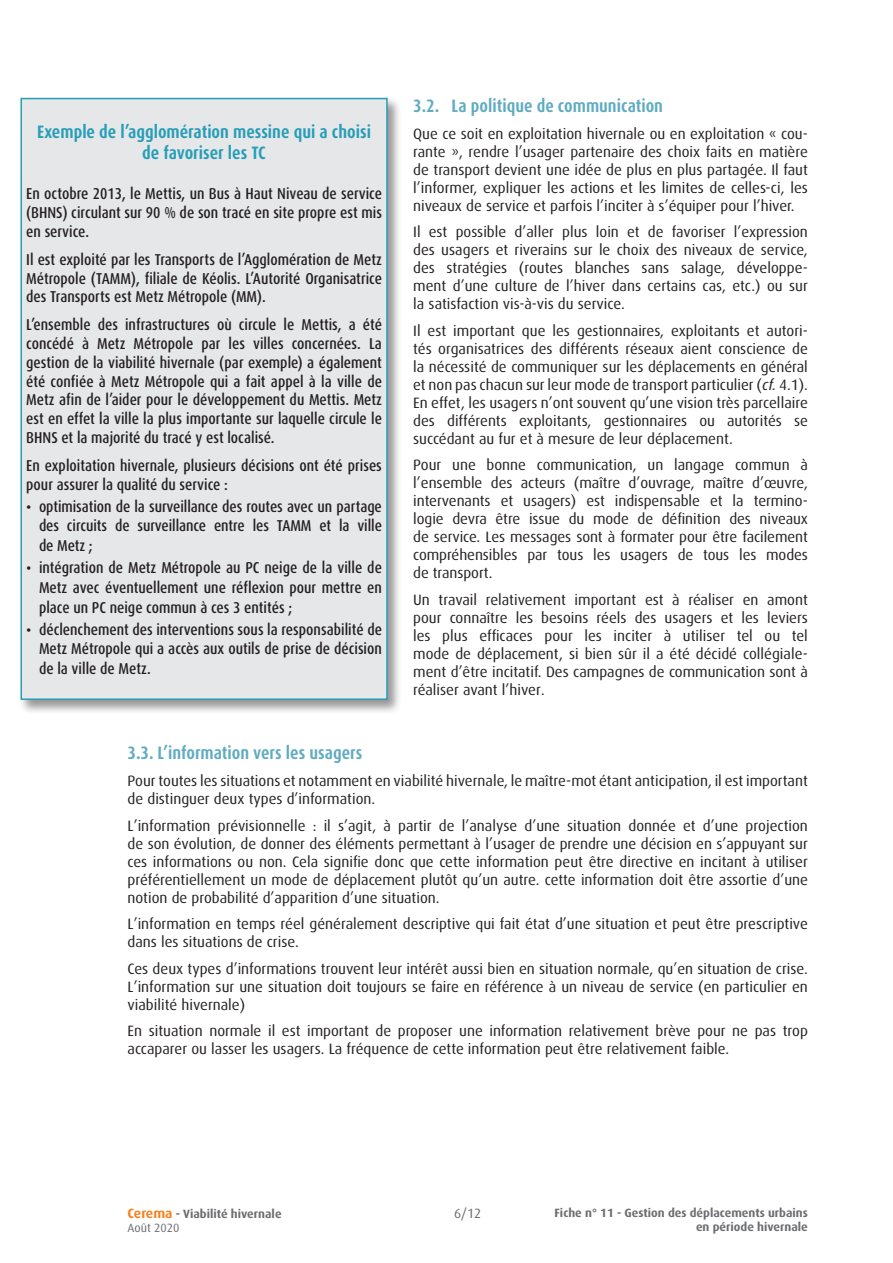
<style>
.page{position:relative;width:893px;height:1263px;background:#fff}
.page>*{position:absolute;margin:0;border:0;box-sizing:border-box;transform-origin:0 0}
.t1{font:700 condensed 18px "Dax OT";color:#61acc2}
.t2{font:700 condensed 18px/21.6px "Dax OT";color:#279eb7;text-align:center}
.t3{font:500 condensed 15.75px/18.9px "Dax OT";color:#231f20;text-align:justify}
.t4{font:15px/18px "Dax OT";color:#231f20;text-align:justify}
.t5{font:13.5px "Dax OT";color:#6c6d70}
.t6{font:700 12px/14.4px "Dax OT";color:#6c6d70}
.s1{font-style:italic}
.s2{font-family:"Arial"}
.s3{font-size:13.5px;color:#f58220}
.s4{font-weight:400}
</style>
<div class="page">
<div style="left:19px;top:96px;width:383px;height:618px;background:#231f20;opacity:.47"></div>
<div style="left:21px;top:99px;width:366px;height:600px;background:#e6e7e9"></div>
<div style="left:21px;top:98px;width:367px;height:602px;border:2px solid #279eb7"></div>
<p class="t2" style="left:37px;top:121px;width:335px">Exemple de l’agglomération messine qui a choisi de favoriser les TC</p>
<p class="t3" style="left:26px;top:185px;width:357px">En octobre 2013, le Mettis, un Bus à Haut Niveau de service (BHNS) circulant sur 90 % de son tracé en site propre est mis en service.</p>
<p class="t3" style="left:26px;top:250px;width:357px">Il est exploité par les Transports de l’Agglomération de Metz Métropole (TAMM), filiale de Kéolis. L’Autorité Organisatrice des Transports est Metz Métropole (MM).</p>
<p class="t3" style="left:26px;top:315px;width:357px">L’ensemble des infrastructures où circule le Mettis, a été concédé à Metz Métropole par les villes concernées. La gestion de la viabilité hivernale (par exemple) a également été confiée à Metz Métropole qui a fait appel à la ville de Metz afin de l’aider pour le développement du Mettis. Metz est en effet la ville la plus importante sur laquelle circule le BHNS et la majorité du tracé y est localisé.</p>
<p class="t3" style="left:26px;top:456px;width:357px">En exploitation hivernale, plusieurs décisions ont été prises pour assurer la qualité du service :</p>
<p class="t3" style="left:39px;top:496px;width:344px;line-height:19.8px;text-indent:-13px">• optimisation de la surveillance des routes avec un partage des circuits de surveillance entre les TAMM et la ville de Metz ;</p>
<p class="t3" style="left:39px;top:558px;width:344px;line-height:19.8px;text-indent:-13px">• intégration de Metz Métropole au PC neige de la ville de Metz avec éventuellement une réflexion pour mettre en place un PC neige commun à ces 3 entités ;</p>
<p class="t3" style="left:39px;top:619px;width:344px;line-height:19.8px;text-indent:-13px">• déclenchement des interventions sous la responsabilité de Metz Métropole qui a accès aux outils de prise de décision de la ville de Metz.</p>
<p class="t1" style="left:413px;top:94px;width:251px">3.2. La politique de communication</p>
<p class="t4" style="left:413px;top:125px;width:396px">Que ce soit en exploitation hivernale ou en exploitation « cou&shy;rante », rendre l’usager partenaire des choix faits en matière de transport devient une idée de plus en plus partagée. Il faut l’informer, expliquer les actions et les limites de celles-ci, les niveaux de service et parfois l’inciter à s’équiper pour l’hiver.</p>
<p class="t4" style="left:413px;top:223px;width:396px">Il est possible d’aller plus loin et de favoriser l’expression des usagers et riverains sur le choix des niveaux de service, des stratégies (routes blanches sans salage, développe&shy;ment d’une culture de l’hiver dans certains cas, etc.) ou sur la satisfaction vis-à-vis du service.</p>
<p class="t4" style="left:413px;top:322px;width:396px">Il est important que les gestionnaires, exploitants et autori&shy;tés organisatrices des différents réseaux aient conscience de la nécessité de communiquer sur les déplacements en général et non pas chacun sur leur mode de transport particulier (<span class="s1">cf.</span> 4.1).<br>En effet, les usagers n’ont souvent qu’une vision très parcellaire des différents exploitants, gestionnaires ou autorités se succédant au fur et à mesure de leur déplacement.</p>
<p class="t4" style="left:413px;top:456px;width:396px">Pour une bonne communication, un langage commun à l’ensemble des acteurs (maître d’ouvrage, maître d’œuvre, intervenants et usagers) est indispensable et la termino&shy;logie devra être issue du mode de définition des niveaux de service. Les messages sont à formater pour être facilement compréhensibles par tous les usagers de tous les modes de transport.</p>
<p class="t4" style="left:413px;top:591px;width:396px">Un travail relativement important est à réaliser en amont pour connaître les besoins réels des usagers et les leviers les plus efficaces pour les inciter à utiliser tel ou tel mode de déplacement, si bien sûr il a été décidé collégiale&shy;ment d’être incitatif. Des campagnes de communication sont à réaliser avant l’hiver<span class="s2">.</span></p>
<p class="t1" style="left:128px;top:741px;width:236px">3.3. L’information vers les usagers</p>
<p class="t4" style="left:128px;top:772px;width:682px">Pour toutes les situations et notamment en viabilité hivernale, le maître-mot étant anticipation, il est important de distinguer deux types d’information.</p>
<p class="t4" style="left:128px;top:816px;width:682px">L’information prévisionnelle : il s’agit, à partir de l’analyse d’une situation donnée et d’une projection de son évolution, de donner des éléments permettant à l’usager de prendre une décision en s’appuyant sur ces informations ou non. Cela signifie donc que cette information peut être directive en incitant à utiliser préférentiellement un mode de déplacement plutôt qu’un autre. cette information doit être assortie d’une notion de probabilité d’apparition d’une situation.</p>
<p class="t4" style="left:128px;top:915px;width:682px">L’information en temps réel généralement descriptive qui fait état d’une situation et peut être prescriptive dans les situations de crise.</p>
<p class="t4" style="left:128px;top:959px;width:682px">Ces deux types d’informations trouvent leur intérêt aussi bien en situation normale, qu’en situation de crise.<br>L’information sur une situation doit toujours se faire en référence à un niveau de service (en particulier en viabilité hivernale)</p>
<p class="t4" style="left:128px;top:1022px;width:682px">En situation normale il est important de proposer une information relativement brève pour ne pas trop accaparer ou lasser les usagers. La fréquence de cette information peut être relativement faible.</p>
<p class="t5" style="left:454px;top:1206px;width:29px">6/12</p>
<p class="t6" style="left:128px;top:1207px;width:156px"><span class="s3">Cerema</span> - Viabilité hivernale<br><span class="s4">Août 2020</span></p>
<p class="t6" style="left:555px;top:1205px;width:255px;text-align:right">Fiche n° 11 - Gestion des déplacements urbains en période hivernale</p>
</div>
